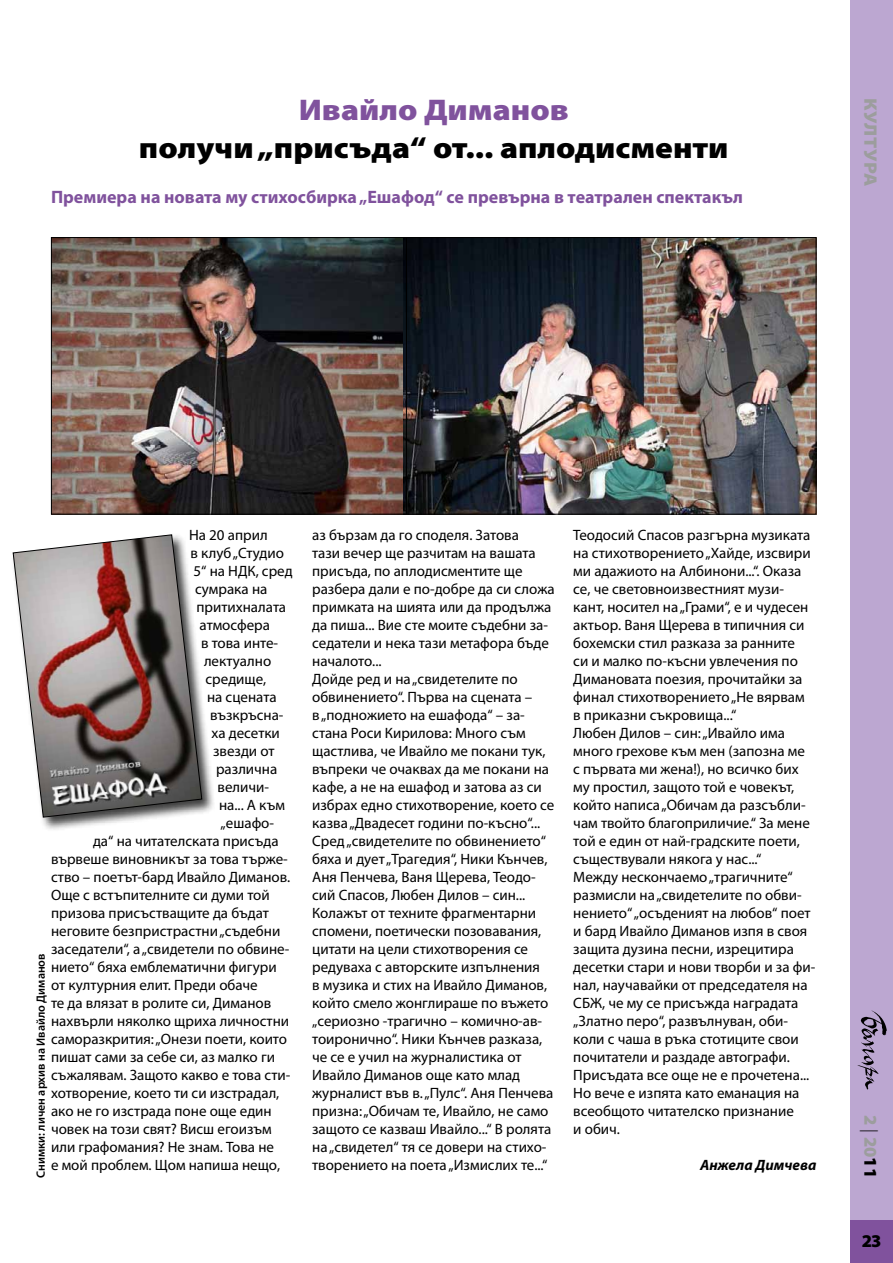
<style>
.page{position:relative;width:893px;height:1263px;background:#fff}
.page>*{position:absolute;margin:0;border:0;box-sizing:border-box;transform-origin:0 0}
.t1{font:900 30px "Myriad Pro";color:#000;scale:1.1 1}
.t2{font:900 30px "Myriad Pro";color:#80529d;scale:1.1 1}
.t3{font:700 18px "Myriad Pro";color:#80529d}
.t4{font:900 18px "Myriad Pro";color:#9c9d9d;scale:1.1 1}
.t5{font:900 18px "Myriad Pro";color:#9c9d9d}
.t6{font:900 18px "Myriad Pro";color:#000}
.t7{font:15px/18px "Myriad Pro";color:#000}
.t8{font:italic 700 15px "Myriad Pro";color:#000}
.t9{font:600 12px "Myriad Pro";color:#000}
.s1{font-weight:300;color:#000}
.s2{color:#000}
</style>
<div class="page">
<div style="left:850px;top:0;width:43px;height:1263px;background:#bca7d1"></div>
<div style="left:850px;top:1220px;width:43px;height:43px;background:#80529d"></div>
<img style="left:857px;top:1010px;width:29px;height:80px">
<img style="left:403px;top:239px;width:411px;height:273px">
<img style="left:53px;top:239px;width:350px;height:273px">
<div style="left:51px;top:237px;width:356px;height:277px;border:1px solid #000"></div>
<div style="left:11px;top:533px;width:205px;height:298px;background:#000;opacity:.75"></div>
<svg style="left:12px;top:534px;width:191px;height:284px;background:#988b8a"></svg>
<h1 class="t2" style="left:299px;top:90px;width:247px">Ивайло Диманов</h1>
<h1 class="t1" style="left:139px;top:128px;width:537px">получи „присъда“ от... аплодисменти</h1>
<p class="t3" style="left:51px;top:185px;width:693px">Премиера на новата му стихосбирка „Ешафод“ се превърна в театрален спектакъл</p>
<p class="t4" style="left:883px;top:98px;width:25px;rotate:90deg">Култу</p>
<p class="t4" style="left:883px;top:162px;width:24px;rotate:90deg">ра</p>
<p class="t7" style="left:189px;top:526px;width:80px">На 20 април</p>
<p class="t7" style="left:191px;top:544px;width:95px">в клуб „Студио</p>
<p class="t7" style="left:194px;top:562px;width:101px">5“ на НДК, сред</p>
<p class="t7" style="left:195px;top:580px;width:74px">сумрака на</p>
<p class="t7" style="left:197px;top:598px;width:91px">притихналата</p>
<p class="t7" style="left:200px;top:616px;width:72px">атмосфера</p>
<p class="t7" style="left:201px;top:634px;width:79px">в това инте-</p>
<p class="t7" style="left:204px;top:652px;width:69px">лектуално</p>
<p class="t7" style="left:206px;top:670px;width:62px">средище,</p>
<p class="t7" style="left:207px;top:688px;width:71px">на сцената</p>
<p class="t7" style="left:210px;top:706px;width:75px">възкръсна-</p>
<p class="t7" style="left:212px;top:724px;width:70px">ха десетки</p>
<p class="t7" style="left:213px;top:742px;width:63px">звезди от</p>
<p class="t7" style="left:216px;top:760px;width:63px">различна</p>
<p class="t7" style="left:218px;top:778px;width:53px">величи-</p>
<p class="t7" style="left:219px;top:796px;width:67px">на... А към</p>
<p class="t7" style="left:221px;top:814px;width:55px">„ешафо-</p>
<p class="t7" style="left:93px;top:832px;width:187px">да“ на читателската присъда</p>
<p class="t7" style="left:51px;top:850px;width:238px">вървеше виновникът за това търже-</p>
<p class="t7" style="left:51px;top:868px;width:241px">ство – поетът-бард Ивайло Диманов.</p>
<p class="t7" style="left:51px;top:886px;width:220px">Още с встъпителните си думи той</p>
<p class="t7" style="left:51px;top:904px;width:220px">призова присъстващите да бъдат</p>
<p class="t7" style="left:51px;top:922px;width:231px">неговите безпристрастни „съдебни</p>
<p class="t7" style="left:51px;top:940px;width:240px">заседатели“, а „свидетели по обвине-</p>
<p class="t7" style="left:51px;top:958px;width:227px">нието“ бяха емблематични фигури</p>
<p class="t7" style="left:51px;top:976px;width:208px">от културния елит. Преди обаче</p>
<p class="t7" style="left:51px;top:994px;width:222px">те да влязат в ролите си, Диманов</p>
<p class="t7" style="left:51px;top:1012px;width:240px">нахвърли няколко щриха личностни</p>
<p class="t7" style="left:51px;top:1030px;width:238px">саморазкрития: „Онези поети, които</p>
<p class="t7" style="left:51px;top:1048px;width:225px">пишат сами за себе си, аз малко ги</p>
<p class="t7" style="left:51px;top:1066px;width:241px">съжалявам. Защото какво е това сти-</p>
<p class="t7" style="left:51px;top:1084px;width:230px">хотворение, което ти си изстрадал,</p>
<p class="t7" style="left:51px;top:1102px;width:222px">ако не го изстрада поне още един</p>
<p class="t7" style="left:51px;top:1120px;width:222px">човек на този свят? Висш егоизъм</p>
<p class="t7" style="left:51px;top:1138px;width:224px">или графомания? Не знам. Това не</p>
<p class="t7" style="left:51px;top:1156px;width:231px">е мой проблем. Щом напиша нещо,</p>
<p class="t9" style="left:33px;top:1178px;width:226px;rotate:-90deg">Снимки: личен архив на Ивайло Диманов</p>
<p class="t7" style="left:312px;top:526px;width:244px">аз бързам да го споделя. Затова<br>тази вечер ще разчитам на вашата присъда, по аплодисментите ще разбера дали е по-добре да си сложа примката на шията или да продължа да пиша... Вие сте моите съдебни за&shy;седатели и нека тази метафора бъде началото...<br>Дойде ред и на „свидетелите по обвинението“. Първа на сцената –<br>в „подножието на ешафода“ – за&shy;стана Роси Кирилова: Много съм щастлива, че Ивайло ме покани тук, въпреки че очаквах да ме покани на кафе, а не на ешафод и затова аз си избрах едно стихотворение, което се казва „Двадесет години по-късно“...<br>Сред „свидетелите по обвинението“ бяха и дует „Трагедия“, Ники Кънчев,<br>Аня Пенчева, Ваня Щерева, Теодо&shy;сий Спасов, Любен Дилов – син...<br>Колажът от техните фрагментарни спомени, поетически позовавания, цитати на цели стихотворения се редуваха с авторските изпълнения<br>в музика и стих на Ивайло Диманов, който смело жонглираше по въжето „сериозно -трагично – комично-ав&shy;тоиронично“. Ники Кънчев разказа, че се е учил на журналистика от<br>Ивайло Диманов още като млад журналист във в. „Пулс“. Аня Пенчева призна: „Обичам те, Ивайло, не само защото се казваш Ивайло...“ В ролята на „свидетел“ тя се довери на стихо&shy;творението на поета „Измислих те...“</p>
<p class="t7" style="left:573px;top:526px;width:243px">Теодосий Спасов разгърна музиката на стихотворението „Хайде, изсвири ми адажиото на Албинони...“. Оказа се, че световноизвестният музи&shy;кант, носител на „Грами“, е и чудесен актьор. Ваня Щерева в типичния си бохемски стил разказа за ранните<br>си и малко по-късни увлечения по<br>Димановата поезия, прочитайки за финал стихотворението „Не вярвам в приказни съкровища...“<br>Любен Дилов – син: „Ивайло има много грехове към мен (запозна ме с първата ми жена!), но всичко бих му простил, защото той е човекът, който написа „Обичам да разсъбли&shy;чам твойто благоприличие.“ За мене той е един от най-градските поети, съществували някога у нас...“<br>Между нескончаемо „трагичните“ размисли на „свидетелите по обви&shy;нението“ „осъденият на любов“ поет и бард Ивайло Диманов изпя в своя защита дузина песни, изрецитира десетки стари и нови творби и за фи&shy;нал, научавайки от председателя на<br>СБЖ, че му се присъжда наградата „Златно перо“, развълнуван, оби&shy;коли с чаша в ръка стотиците свои почитатели и раздаде автографи.<br>Присъдата все още не е прочетена...<br>Но вече e изпята като еманация на всеобщото читателско признание<br>и обич.</p>
<p class="t8" style="left:700px;top:1155px;width:118px">Анжела Димчева</p>
<p class="t5" style="left:883px;top:1115px;width:64px;rotate:90deg">2 <span class="s1">|</span> 20<span class="s2">11</span></p>
<p class="t6" style="left:862px;top:1229px;width:21px">23</p>
</div>
